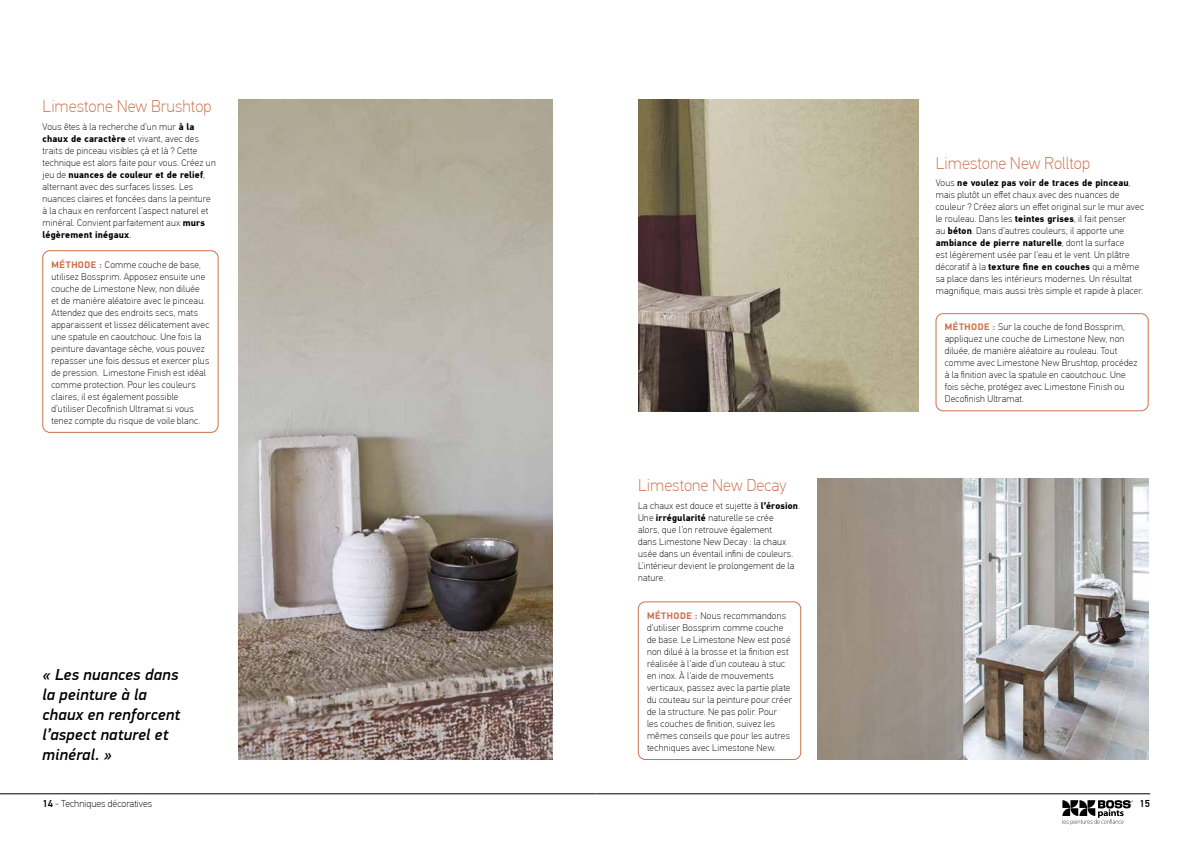
<style>
.page{position:relative;width:1191px;height:842px;background:#fff}
.page>*{position:absolute;margin:0;border:0;box-sizing:border-box;transform-origin:0 0}
.t1{font:100 17px "PF Din Text Pro";color:#cd6f4b}
.t2{font:italic 500 16px/20px "PFDIN Display Pro";letter-spacing:.02em;color:#000}
.t3{font:100 10px "PF Din Text Pro";color:#000}
.t4{font:500 10px "PF Din Text Pro";color:#000}
.t5{font:100 9.5px/12px "PF Din Text Pro";letter-spacing:.02em;color:#000}
.s1{font-weight:700}
.s2{font-family:"PFDIN Display Pro";font-weight:700;color:#cd6f4b}
.s3{font-weight:500}
</style>
<div class="page">
<hr style="left:0;top:793px;width:595px;height:1px;background:#000">
<hr style="left:595px;top:793px;width:555px;height:1px;background:#000">
<svg style="left:1062px;top:800px;width:70px;height:25px"></svg>
<img style="left:238px;top:99px;width:315px;height:661px">
<div style="left:43px;top:250px;width:175px;height:183px;border:1px solid #cd6f4b;border-radius:7px"></div>
<img style="left:638px;top:99px;width:280px;height:312px">
<div style="left:935px;top:313px;width:213px;height:98px;border:1px solid #cd6f4b;border-radius:7px"></div>
<img style="left:817px;top:478px;width:331px;height:282px">
<div style="left:638px;top:602px;width:163px;height:158px;border:1px solid #cd6f4b;border-radius:7px"></div>
<h1 class="t1" style="left:43px;top:96px;width:171px">Limestone New Brushtop</h1>
<p class="t5" style="left:43px;top:121px;width:175px">Vous êtes à la recherche d’un mur <span class="s1">à la chaux de caractère</span> et vivant, avec des traits de pinceau visibles çà et là ? Cette technique est alors faite pour vous. Créez un jeu de <span class="s1">nuances de couleur et de relief</span>, alternant avec des surfaces lisses. Les nuances claires et foncées dans la peinture à la chaux en renforcent l’aspect naturel et minéral. Convient parfaitement aux <span class="s1">murs légèrement inégaux</span>.</p>
<p class="t5" style="left:52px;top:258px;width:159px"><span class="s2">MÉTHODE :</span> Comme couche de base, utilisez Bossprim. Apposez ensuite une couche de Limestone New, non diluée<br>et de manière aléatoire avec le pinceau.<br>Attendez que des endroits secs, mats apparaissent et lissez délicatement avec une spatule en caoutchouc. Une fois la peinture davantage sèche, vous pouvez repasser une fois dessus et exercer plus de pression. Limestone Finish est idéal comme protection. Pour les couleurs claires, il est également possible d’utiliser Decofinish Ultramat si vous tenez compte du risque de voile blanc.</p>
<h2 class="t2" style="left:43px;top:664px;width:139px">« Les nuances dans la peinture à la chaux en renforcent l’aspect naturel et minéral. »</h2>
<h1 class="t1" style="left:638px;top:476px;width:150px">Limestone New Decay</h1>
<p class="t5" style="left:638px;top:500px;width:163px">La chaux est douce et sujette à <span class="s1">l’érosion</span>.<br>Une <span class="s1">irrégularité</span> naturelle se crée<br>alors, que l’on retrouve également<br>dans Limestone New Decay : la chaux usée dans un éventail infini de couleurs.<br>L’intérieur devient le prolongement de la nature.</p>
<p class="t5" style="left:647px;top:610px;width:146px"><span class="s2">MÉTHODE :</span> Nous recommandons d’utiliser Bossprim comme couche de base. Le Limestone New est posé non dilué à la brosse et la finition est réalisée à l’aide d’un couteau à stuc en inox. À l’aide de mouvements verticaux, passez avec la partie plate du couteau sur la peinture pour créer de la structure. Ne pas polir. Pour<br>les couches de finition, suivez les mêmes conseils que pour les autres techniques avec Limestone New.</p>
<h1 class="t1" style="left:935px;top:153px;width:156px">Limestone New Rolltop</h1>
<p class="t5" style="left:935px;top:177px;width:210px">Vous <span class="s1">ne voulez pas voir de traces de pinceau</span>, mais plutôt un effet chaux avec des nuances de couleur ? Créez alors un effet original sur le mur avec le rouleau. Dans les <span class="s1">teintes grises</span>, il fait penser<br>au <span class="s1">béton</span>. Dans d’autres couleurs, il apporte une <span class="s1">ambiance de pierre naturelle</span>, dont la surface<br>est légèrement usée par l’eau et le vent. Un plâtre décoratif à la <span class="s1">texture fine en couches</span> qui a même sa place dans les intérieurs modernes. Un résultat magnifique, mais aussi très simple et rapide à placer.</p>
<p class="t5" style="left:944px;top:321px;width:194px"><span class="s2">MÉTHODE :</span> Sur la couche de fond Bossprim, appliquez une couche de Limestone New, non diluée, de manière aléatoire au rouleau. Tout comme avec Limestone New Brushtop, procédez à la finition avec la spatule en caoutchouc. Une fois sèche, protégez avec Limestone Finish ou Decofinish Ultramat.</p>
<p class="t3" style="left:43px;top:798px;width:111px"><span class="s3">14</span> - Techniques décoratives</p>
<p class="t4" style="left:1139px;top:798px;width:12px">15</p>
</div>
